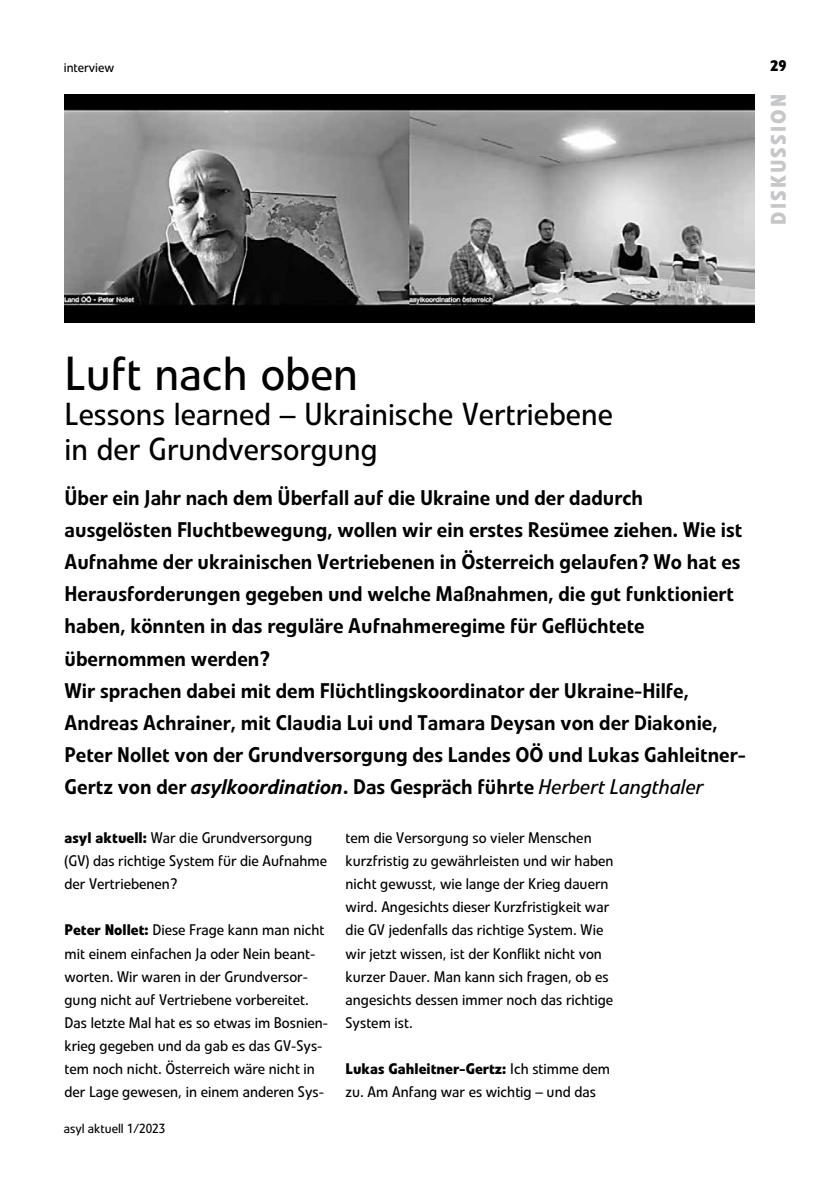
<style>
.page{position:relative;width:819px;height:1191px;background:#fff}
.page>*{position:absolute;margin:0;border:0;box-sizing:border-box;transform-origin:0 0}
.t1{font:47.25px "Linotype Veto";color:#000}
.t2{font:31.5px/35px "Linotype Veto";color:#000}
.t3{font:500 21px/32.2px "Linotype Veto";color:#000}
.t4{font:700 21px "Linotype Veto";letter-spacing:.1em;color:#c6c7c8}
.t5{font:15.22px/23.1px "Linotype Veto";color:#000}
.t6{font:700 15.22px "Linotype Veto";color:#000}
.t7{font:13.12px "Linotype Veto";color:#000}
.s1{font-style:italic}
.s2{font-weight:400;font-style:italic}
.s3{font-weight:700}
</style>
<div class="page">
<img style="left:64px;top:94px;width:690px;height:228px">
<p class="t7" style="left:64px;top:59px;width:52px">interview</p>
<p class="t6" style="left:770px;top:56px;width:18px">29</p>
<h3 class="t4" style="left:765px;top:225px;width:132px;rotate:-90deg">DISKUSSION</h3>
<h1 class="t1" style="left:64px;top:346px;width:295px">Luft nach oben</h1>
<h2 class="t2" style="left:64px;top:397px;width:550px">Lessons learned – Ukrainische Vertriebene in der Grundversorgung</h2>
<p class="t3" style="left:64px;top:481px;width:683px">Über ein Jahr nach dem Überfall auf die Ukraine und der dadurch ausgelösten Fluchtbewegung, wollen wir ein erstes Resümee ziehen. Wie ist Aufnahme der ukrainischen Vertriebenen in Österreich gelaufen? Wo hat es Herausforderungen gegeben und welche Maßnahmen, die gut funktioniert haben, könnten in das reguläre Aufnahmeregime für Geflüchtete übernommen werden?<br>Wir sprachen dabei mit dem Flüchtlingskoordinator der Ukraine-Hilfe, Andreas Achrainer, mit Claudia Lui und Tamara Deysan von der Diakonie, Peter Nollet von der Grundversorgung des Landes OÖ und Lukas Gahleitner-Gertz von der <span class="s1">asylkoordination</span>. Das Gespräch führte <span class="s2">Herbert Langthaler</span></p>
<p class="t5" style="left:345px;top:826px;width:269px">tem die Versorgung so vieler Menschen kurzfristig zu gewährleisten und wir haben nicht gewusst, wie lange der Krieg dauern wird. Angesichts dieser Kurzfristigkeit war die GV jedenfalls das richtige System. Wie wir jetzt wissen, ist der Konflikt nicht von kurzer Dauer. Man kann sich fragen, ob es angesichts dessen immer noch das richtige System ist.</p>
<p class="t5" style="left:345px;top:1057px;width:266px"><span class="s3">Lukas Gahleitner-Gertz:</span> Ich stimme dem zu. Am Anfang war es wichtig – und das</p>
<p class="t5" style="left:64px;top:826px;width:264px"><span class="s3">asyl aktuell:</span> War die Grundversorgung (GV) das richtige System für die Aufnahme der Vertriebenen?</p>
<p class="t5" style="left:64px;top:918px;width:265px"><span class="s3">Peter Nollet:</span> Diese Frage kann man nicht mit einem einfachen Ja oder Nein beant&shy;worten. Wir waren in der Grundversor&shy;gung nicht auf Vertriebene vorbereitet.<br>Das letzte Mal hat es so etwas im Bosnien&shy;krieg gegeben und da gab es das GV-Sys&shy;tem noch nicht. Österreich wäre nicht in der Lage gewesen, in einem anderen Sys-</p>
<p class="t7" style="left:64px;top:1121px;width:103px">asyl aktuell 1/2023</p>
</div>
